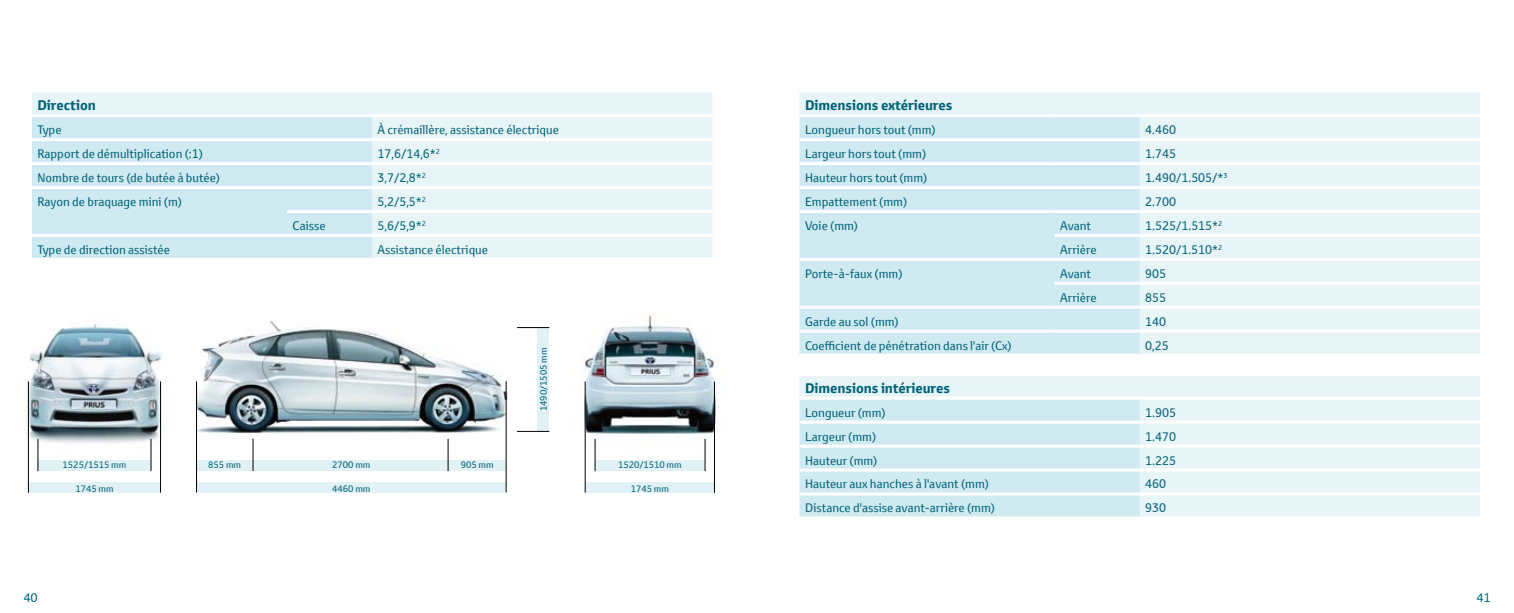
<style>
.page{position:relative;width:1514px;height:613px;background:#fff}
.page>*{position:absolute;margin:0;border:0;box-sizing:border-box;transform-origin:0 0}
.t1{font:700 13.5px "Toyota Text";color:#006279}
.t2{font:12px "Toyota Text";color:#006279}
.t3{font:9px "Toyota Text";color:#006279}
</style>
<div class="page">
<div style="left:32px;top:92px;width:680px;height:166px;background:#e8f5f8"></div>
<div style="left:32px;top:117px;width:340px;height:141px;background:#d0eaf2"></div>
<hr style="left:32px;top:138px;width:255px;height:3px;background:#fff">
<hr style="left:287px;top:138px;width:85px;height:3px;background:#fff">
<hr style="left:372px;top:138px;width:340px;height:3px;background:#fff">
<hr style="left:32px;top:162px;width:255px;height:3px;background:#fff">
<hr style="left:287px;top:162px;width:85px;height:3px;background:#fff">
<hr style="left:372px;top:162px;width:340px;height:3px;background:#fff">
<hr style="left:372px;top:186px;width:340px;height:3px;background:#fff">
<hr style="left:287px;top:210px;width:85px;height:3px;background:#fff">
<hr style="left:372px;top:210px;width:340px;height:3px;background:#fff">
<hr style="left:372px;top:234px;width:340px;height:3px;background:#fff">
<hr style="left:32px;top:114px;width:255px;height:3px;background:#fff">
<hr style="left:287px;top:114px;width:85px;height:3px;background:#fff">
<hr style="left:32px;top:186px;width:255px;height:3px;background:#fff">
<hr style="left:287px;top:186px;width:85px;height:3px;background:#fff">
<hr style="left:372px;top:114px;width:340px;height:3px;background:#fff">
<hr style="left:32px;top:234px;width:255px;height:3px;background:#fff">
<hr style="left:287px;top:234px;width:85px;height:3px;background:#fff">
<div style="left:799px;top:92px;width:681px;height:261px;background:#e8f5f8"></div>
<div style="left:799px;top:117px;width:341px;height:236px;background:#d0eaf2"></div>
<hr style="left:799px;top:138px;width:255px;height:3px;background:#fff">
<hr style="left:1054px;top:138px;width:86px;height:3px;background:#fff">
<hr style="left:1140px;top:138px;width:340px;height:3px;background:#fff">
<hr style="left:799px;top:162px;width:255px;height:3px;background:#fff">
<hr style="left:1054px;top:162px;width:86px;height:3px;background:#fff">
<hr style="left:1140px;top:162px;width:340px;height:3px;background:#fff">
<hr style="left:799px;top:186px;width:255px;height:3px;background:#fff">
<hr style="left:1054px;top:186px;width:86px;height:3px;background:#fff">
<hr style="left:1140px;top:186px;width:340px;height:3px;background:#fff">
<hr style="left:1140px;top:210px;width:340px;height:3px;background:#fff">
<hr style="left:1054px;top:234px;width:86px;height:3px;background:#fff">
<hr style="left:1140px;top:234px;width:340px;height:3px;background:#fff">
<hr style="left:1054px;top:258px;width:86px;height:3px;background:#fff">
<hr style="left:1140px;top:258px;width:340px;height:3px;background:#fff">
<hr style="left:1054px;top:281px;width:86px;height:3px;background:#fff">
<hr style="left:1140px;top:281px;width:340px;height:3px;background:#fff">
<hr style="left:1140px;top:305px;width:340px;height:3px;background:#fff">
<hr style="left:799px;top:329px;width:255px;height:3px;background:#fff">
<hr style="left:1054px;top:329px;width:86px;height:3px;background:#fff">
<hr style="left:1140px;top:329px;width:340px;height:3px;background:#fff">
<hr style="left:799px;top:114px;width:255px;height:3px;background:#fff">
<hr style="left:1054px;top:114px;width:86px;height:3px;background:#fff">
<hr style="left:1140px;top:114px;width:340px;height:3px;background:#fff">
<hr style="left:799px;top:210px;width:255px;height:3px;background:#fff">
<hr style="left:799px;top:258px;width:255px;height:3px;background:#fff">
<hr style="left:799px;top:305px;width:255px;height:3px;background:#fff">
<hr style="left:1054px;top:210px;width:86px;height:3px;background:#fff">
<hr style="left:1054px;top:305px;width:86px;height:3px;background:#fff">
<div style="left:799px;top:376px;width:681px;height:140px;background:#e8f5f8"></div>
<div style="left:799px;top:399px;width:341px;height:117px;background:#d0eaf2"></div>
<hr style="left:799px;top:420px;width:341px;height:3px;background:#fff">
<hr style="left:1140px;top:420px;width:340px;height:3px;background:#fff">
<hr style="left:799px;top:444px;width:341px;height:3px;background:#fff">
<hr style="left:1140px;top:444px;width:340px;height:3px;background:#fff">
<hr style="left:799px;top:468px;width:341px;height:3px;background:#fff">
<hr style="left:1140px;top:468px;width:340px;height:3px;background:#fff">
<hr style="left:799px;top:492px;width:341px;height:3px;background:#fff">
<hr style="left:1140px;top:492px;width:340px;height:3px;background:#fff">
<hr style="left:799px;top:396px;width:341px;height:3px;background:#fff">
<hr style="left:1140px;top:396px;width:340px;height:3px;background:#fff">
<img style="left:195px;top:321px;width:334px;height:150px">
<img style="left:24px;top:324px;width:138px;height:146px">
<img style="left:584px;top:315px;width:134px;height:145px">
<div style="left:28px;top:481px;width:133px;height:11px;background:#e1f1f5"></div>
<div style="left:196px;top:481px;width:310px;height:11px;background:#e1f1f5"></div>
<div style="left:38px;top:460px;width:113px;height:11px;background:#e1f1f5"></div>
<div style="left:537px;top:327px;width:12px;height:104px;background:#e1f1f5"></div>
<div style="left:595px;top:460px;width:110px;height:11px;background:#e1f1f5"></div>
<div style="left:196px;top:460px;width:310px;height:10px;background:#e1f1f5"></div>
<div style="left:585px;top:481px;width:129px;height:11px;background:#e1f1f5"></div>
<hr style="left:585px;top:381px;width:1px;height:111px;background:#000">
<hr style="left:714px;top:381px;width:1px;height:111px;background:#000">
<hr style="left:595px;top:438px;width:1px;height:33px;background:#000">
<hr style="left:705px;top:438px;width:1px;height:33px;background:#000">
<hr style="left:151px;top:438px;width:1px;height:33px;background:#000">
<hr style="left:517px;top:327px;width:32px;height:1px;background:#000">
<hr style="left:160px;top:381px;width:1px;height:111px;background:#000">
<hr style="left:28px;top:381px;width:1px;height:111px;background:#000">
<hr style="left:38px;top:438px;width:1px;height:33px;background:#000">
<hr style="left:517px;top:431px;width:32px;height:1px;background:#000">
<hr style="left:196px;top:381px;width:1px;height:111px;background:#000">
<hr style="left:506px;top:381px;width:1px;height:111px;background:#000">
<hr style="left:253px;top:438px;width:1px;height:32px;background:#000">
<hr style="left:448px;top:438px;width:1px;height:32px;background:#000">
<p class="t1" style="left:37px;top:96px;width:60px">Direction</p>
<p class="t2" style="left:37px;top:122px;width:26px">Type</p>
<p class="t2" style="left:378px;top:122px;width:183px">À crémaillère, assistance électrique</p>
<p class="t2" style="left:37px;top:146px;width:167px">Rapport de démultiplication (:1)</p>
<p class="t2" style="left:378px;top:146px;width:64px">17,6/14,6*<sup>2</sup></p>
<p class="t2" style="left:37px;top:170px;width:184px">Nombre de tours (de butée à butée)</p>
<p class="t2" style="left:378px;top:170px;width:50px">3,7/2,8*<sup>2</sup></p>
<p class="t2" style="left:37px;top:193px;width:146px">Rayon de braquage mini (m)</p>
<p class="t2" style="left:378px;top:193px;width:50px">5,2/5,5*<sup>2</sup></p>
<p class="t2" style="left:293px;top:217px;width:35px">Caisse</p>
<p class="t2" style="left:378px;top:217px;width:50px">5,6/5,9*<sup>2</sup></p>
<p class="t2" style="left:37px;top:241px;width:134px">Type de direction assistée</p>
<p class="t2" style="left:378px;top:241px;width:112px">Assistance électrique</p>
<p class="t3" style="left:63px;top:458px;width:65px">1525/1515 mm</p>
<p class="t3" style="left:75px;top:482px;width:40px">1745 mm</p>
<p class="t3" style="left:537px;top:411px;width:65px;rotate:-90deg">1490/1505 mm</p>
<p class="t3" style="left:208px;top:458px;width:34px">855 mm</p>
<p class="t3" style="left:461px;top:458px;width:34px">905 mm</p>
<p class="t3" style="left:618px;top:458px;width:65px">1520/1510 mm</p>
<p class="t3" style="left:631px;top:482px;width:40px">1745 mm</p>
<p class="t3" style="left:332px;top:458px;width:40px">2700 mm</p>
<p class="t3" style="left:332px;top:482px;width:40px">4460 mm</p>
<p class="t1" style="left:805px;top:96px;width:149px">Dimensions extérieures</p>
<p class="t2" style="left:805px;top:122px;width:132px">Longueur hors tout (mm)</p>
<p class="t2" style="left:1145px;top:122px;width:32px">4.460</p>
<p class="t2" style="left:805px;top:146px;width:123px">Largeur hors tout (mm)</p>
<p class="t2" style="left:1145px;top:146px;width:32px">1.745</p>
<p class="t2" style="left:805px;top:170px;width:124px">Hauteur hors tout (mm)</p>
<p class="t2" style="left:1145px;top:170px;width:84px">1.490/1.505/*<sup>3</sup></p>
<p class="t2" style="left:805px;top:193px;width:104px">Empattement (mm)</p>
<p class="t2" style="left:1145px;top:193px;width:32px">2.700</p>
<p class="t2" style="left:805px;top:217px;width:55px">Voie (mm)</p>
<p class="t2" style="left:1060px;top:217px;width:32px">Avant</p>
<p class="t2" style="left:1145px;top:217px;width:78px">1.525/1.515*<sup>2</sup></p>
<p class="t2" style="left:1060px;top:241px;width:38px">Arrière</p>
<p class="t2" style="left:1145px;top:241px;width:78px">1.520/1.510*<sup>2</sup></p>
<p class="t2" style="left:805px;top:265px;width:99px">Porte-à-faux (mm)</p>
<p class="t2" style="left:1060px;top:265px;width:32px">Avant</p>
<p class="t2" style="left:1145px;top:265px;width:22px">905</p>
<p class="t2" style="left:1060px;top:289px;width:38px">Arrière</p>
<p class="t2" style="left:1145px;top:289px;width:22px">855</p>
<p class="t2" style="left:805px;top:313px;width:95px">Garde au sol (mm)</p>
<p class="t2" style="left:1145px;top:313px;width:22px">140</p>
<p class="t2" style="left:805px;top:337px;width:208px">Coefficient de pénétration dans l'air (Cx)</p>
<p class="t2" style="left:1145px;top:337px;width:25px">0,25</p>
<p class="t1" style="left:805px;top:378px;width:147px">Dimensions intérieures</p>
<p class="t2" style="left:805px;top:404px;width:82px">Longueur (mm)</p>
<p class="t2" style="left:1145px;top:404px;width:32px">1.905</p>
<p class="t2" style="left:805px;top:428px;width:73px">Largeur (mm)</p>
<p class="t2" style="left:1145px;top:428px;width:32px">1.470</p>
<p class="t2" style="left:805px;top:452px;width:74px">Hauteur (mm)</p>
<p class="t2" style="left:1145px;top:452px;width:32px">1.225</p>
<p class="t2" style="left:805px;top:476px;width:185px">Hauteur aux hanches à l'avant (mm)</p>
<p class="t2" style="left:1145px;top:476px;width:22px">460</p>
<p class="t2" style="left:805px;top:500px;width:191px">Distance d'assise avant-arrière (mm)</p>
<p class="t2" style="left:1145px;top:500px;width:22px">930</p>
<p class="t2" style="left:23px;top:589px;width:16px">40</p>
<p class="t2" style="left:1476px;top:589px;width:16px">41</p>
</div>
